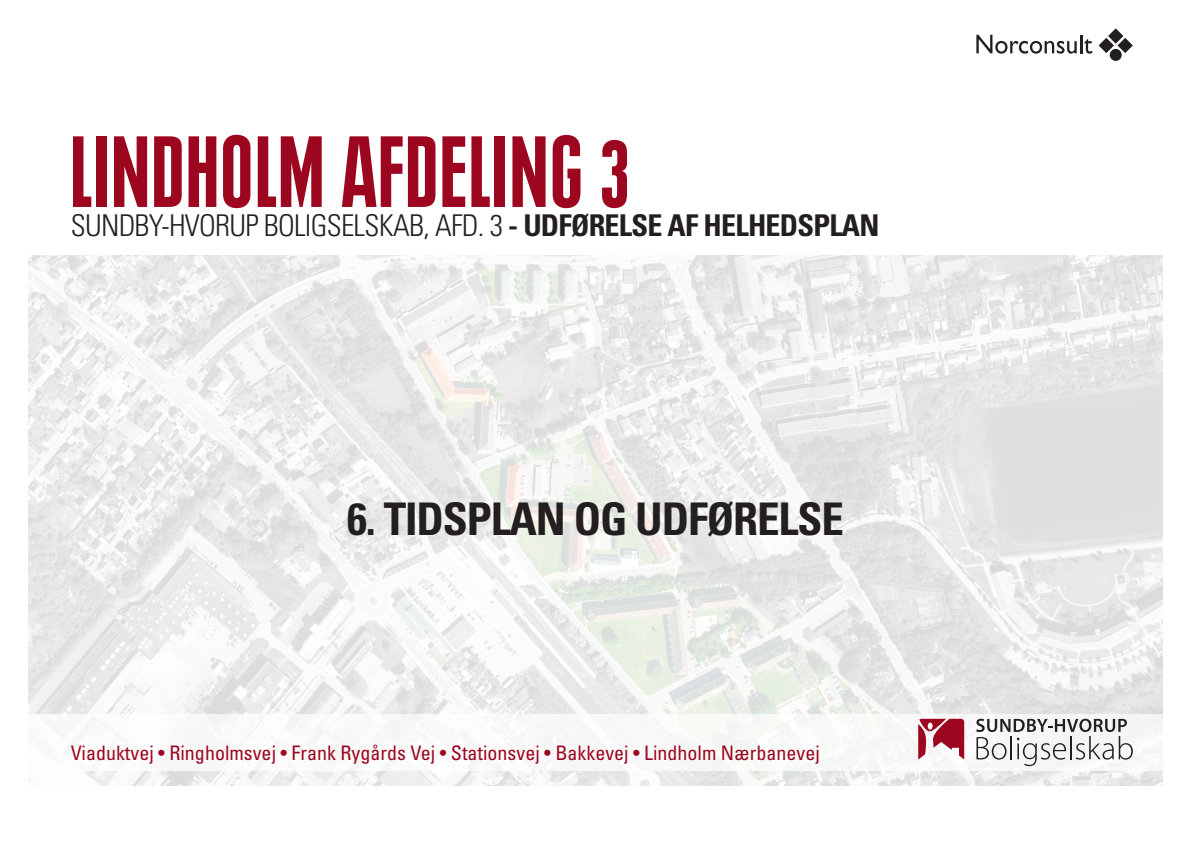
<style>
.page{position:relative;width:1191px;height:842px;background:#fff}
.page>*{position:absolute;margin:0;border:0;box-sizing:border-box;transform-origin:0 0}
.t1{font:900 extra-condensed 100px "Plak";letter-spacing:.03em;color:#9d061f}
.Afsnit_overskrift{font:700 condensed 45px "Univers LT";letter-spacing:-.025em;color:#231f20}
.Afsnit_overskrift-2{font:300 condensed 30px "Univers LT";letter-spacing:-.025em;color:#231f20}
.Mini_overskrift__bok{font:condensed 20px "Univers LT";color:#9d061f}
.s1{font-weight:700}
</style>
<div class="page">
<img style="left:28px;top:256px;width:1134px;height:529px">
<div style="left:18px;top:714px;width:1144px;height:57px;background:#f8f9f8"></div>
<svg style="left:976px;top:719px;width:156px;height:47px"></svg>
<svg style="left:918px;top:719px;width:46px;height:40px"></svg>
<svg style="left:976px;top:35px;width:116px;height:19px"></svg>
<svg style="left:1098px;top:28px;width:34px;height:25px"></svg>
<div style="left:1109px;top:49px;width:12px;height:12px;background:#231f20;border-radius:50%"></div>
<p class="t1" style="left:71px;top:113px;width:559px">LINDHOLM AFDELING 3</p>
<p class="Afsnit_overskrift-2" style="left:71px;top:208px;width:810px">SUNDBY-HVORUP BOLIGSELSKAB, AFD. 3 <span class="s1">- UDFØRELSE AF HELHEDSPLAN</span></p>
<p class="Afsnit_overskrift" style="left:347px;top:491px;width:498px">6. TIDSPLAN OG UDFØRELSE</p>
<p class="Mini_overskrift__bok" style="left:71px;top:740px;width:750px">Viaduktvej • Ringholmsvej • Frank Rygårds Vej • Stationsvej • Bakkevej • Lindholm Nærbanevej</p>
</div>
